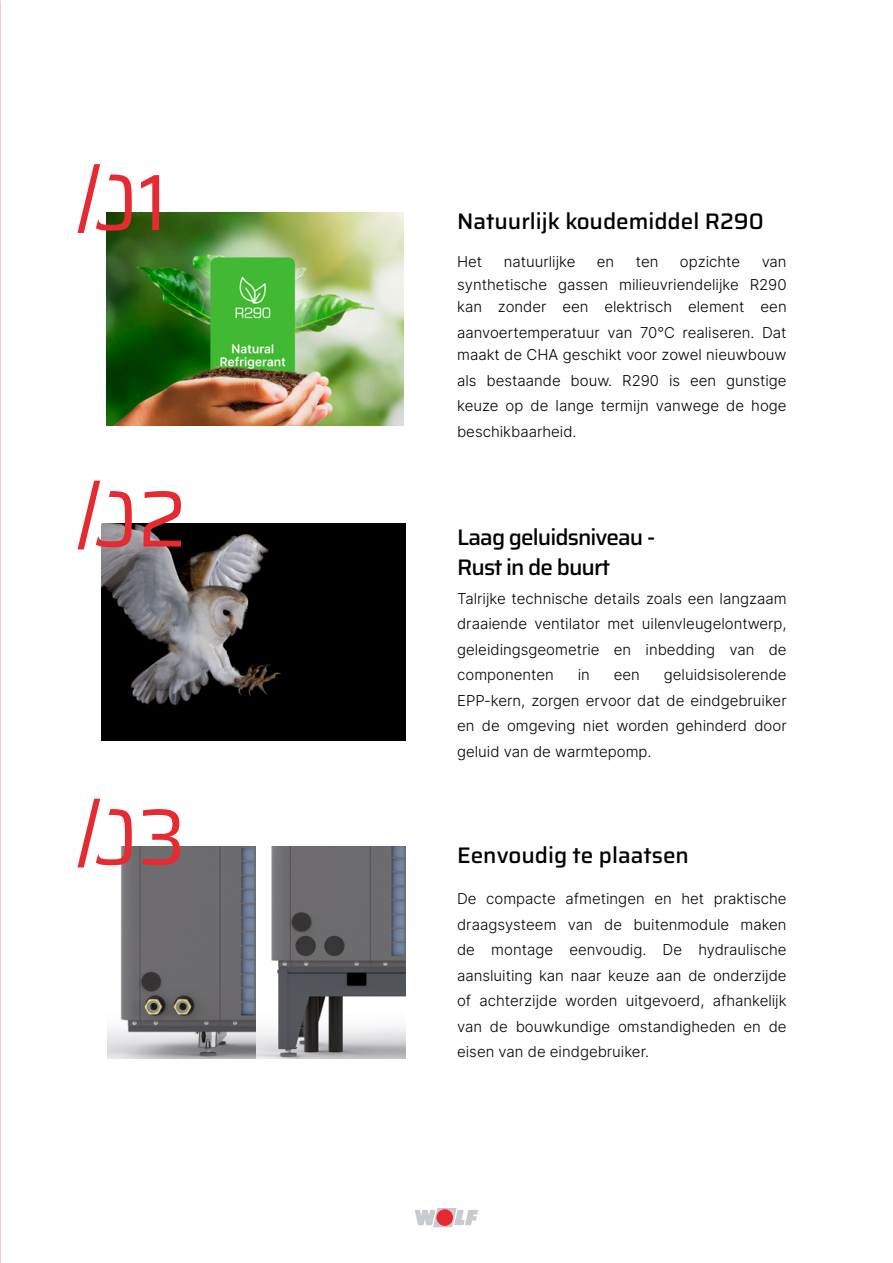
<style>
.page{position:relative;width:893px;height:1263px;background:#fff}
.page>*{position:absolute;margin:0;border:0;box-sizing:border-box;transform-origin:0 0}
.t1{font:79.8px "Saira";color:#e62a32}
.t2{font:500 22.5px "Saira";color:#000}
.t3{font:500 22.5px/30px "Saira";letter-spacing:-.04em;color:#000}
.t4{font:300 15px/25.5px "Inter";color:#000;text-align:justify}
.t5{font:300 15px/25.5px "Inter";color:#010202;text-align:justify}
</style>
<div class="page">
<svg style="left:415px;top:1208px;width:63px;height:19px"></svg>
<div style="left:436px;top:1209px;width:17px;height:17px;background:#e62a32;border-radius:50%"></div>
<img style="left:107px;top:846px;width:298px;height:213px">
<img style="left:106px;top:213px;width:298px;height:212px">
<svg style="left:77px;top:164px;width:37px;height:84px"></svg>
<svg style="left:77px;top:798px;width:37px;height:85px"></svg>
<img style="left:102px;top:523px;width:303px;height:217px">
<svg style="left:77px;top:480px;width:37px;height:85px"></svg>
<h1 class="t1" style="left:84px;top:137px;width:85px">01</h1>
<h1 class="t1" style="left:84px;top:454px;width:104px">02</h1>
<h1 class="t1" style="left:84px;top:772px;width:103px">03</h1>
<h2 class="t2" style="left:457px;top:203px;width:308px">Natuurlijk koudemiddel R290</h2>
<p class="t4" style="left:457px;top:249px;width:27px">Het</p>
<p class="t4" style="left:504px;top:249px;width:73px">natuurlijke</p>
<p class="t4" style="left:597px;top:249px;width:19px">en</p>
<p class="t4" style="left:636px;top:249px;width:24px">ten</p>
<p class="t4" style="left:680px;top:249px;width:62px">opzichte</p>
<p class="t4" style="left:457px;top:250px;width:331px;line-height:22.5px;text-indent:305px">van synthetische gassen milieuvriendelijke R290 kan zonder een elektrisch element een</p>
<p class="t4" style="left:457px;top:321px;width:331px;line-height:22.5px">aanvoertemperatuur van 70°C realiseren. Dat maakt de CHA geschikt voor zowel nieuwbouw</p>
<p class="t4" style="left:457px;top:367px;width:331px">als bestaande bouw. R290 is een gunstige keuze op de lange termijn vanwege de hoge beschikbaarheid.</p>
<h2 class="t3" style="left:457px;top:522px;width:200px">Laag geluidsniveau -<br>Rust in de buurt</h2>
<p class="t4" style="left:457px;top:585px;width:331px">Talrijke technische details zoals een langzaam draaiende ventilator met uilenvleugelontwerp, geleidingsgeometrie en inbedding van de componenten</p>
<p class="t4" style="left:457px;top:662px;width:331px;text-indent:207px">geluidsisolerende EPP-kern, zorgen ervoor dat de eindgebruiker en de omgeving niet worden gehinderd door geluid van de warmtepomp.</p>
<p class="t4" style="left:578px;top:662px;width:14px">in</p>
<p class="t4" style="left:614px;top:662px;width:28px">een</p>
<h2 class="t2" style="left:457px;top:837px;width:233px">Eenvoudig te plaatsen</h2>
<p class="t5" style="left:457px;top:885px;width:331px">De compacte afmetingen en het praktische draagsysteem van de buitenmodule maken de montage eenvoudig. De hydraulische aansluiting kan naar keuze aan de onderzijde of achterzijde worden uitgevoerd, afhankelijk van de bouwkundige omstandigheden en de eisen van de eindgebruiker.</p>
</div>
